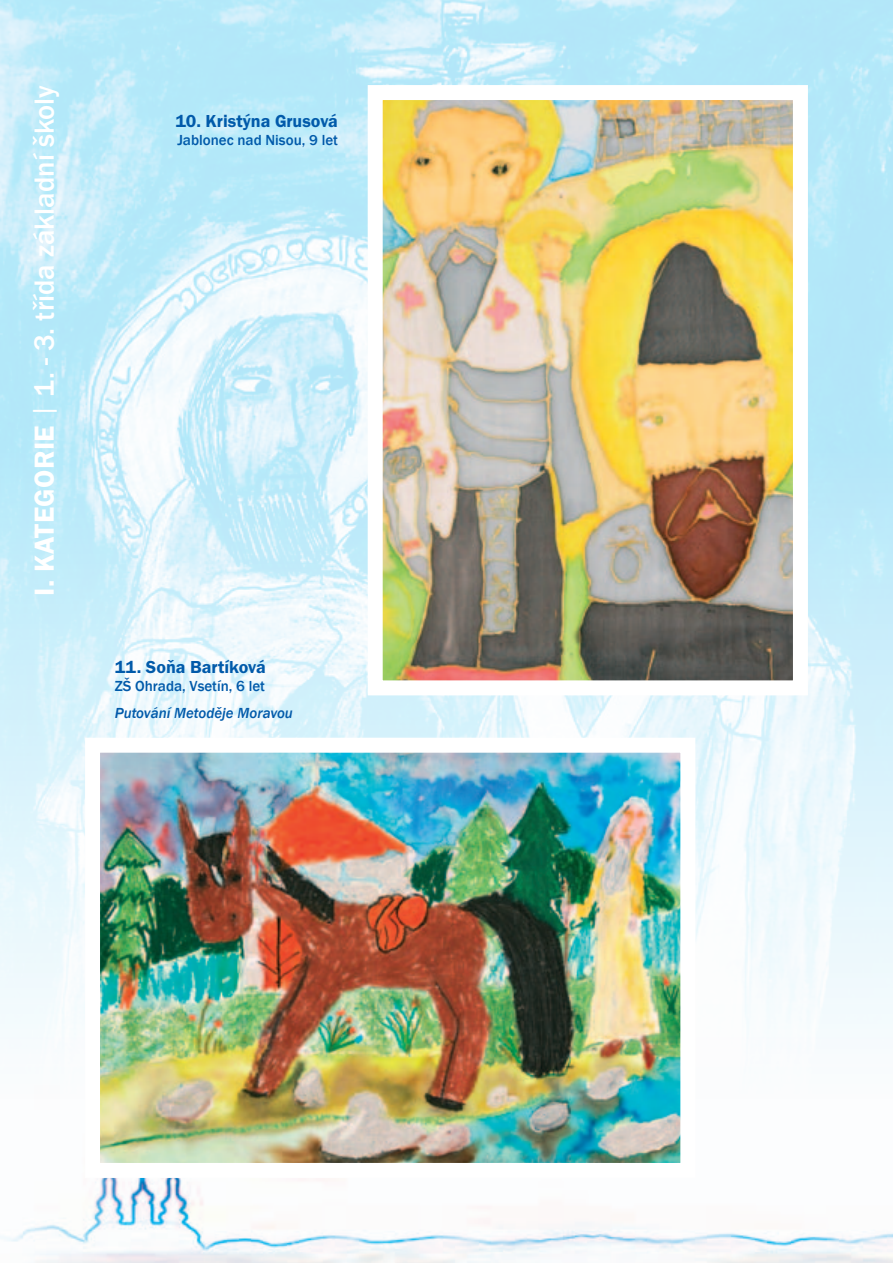
<style>
.page{position:relative;width:893px;height:1263px;background:#fff}
.page>*{position:absolute;margin:0;border:0;box-sizing:border-box;transform-origin:0 0}
.t1{font:500 28.5px "Franklin Gothic";color:#fff}
.t2{font:18px "Franklin Got Itc TOT Dem";color:#015aaa}
.t3{font:500 15px "Franklin Gothic";color:#015aaa}
.t4{font:italic 500 15px "Franklin Gothic";color:#015aaa}
.s1{font-family:"Franklin Got Itc TOT Dem";font-weight:400}
.s2{font-family:"Optus TEE";font-weight:400}
</style>
<div class="page">
<img style="left:0;top:0;width:893px;height:1263px">
<img style="left:384px;top:101px;width:408px;height:578px">
<img style="left:101px;top:754px;width:578px;height:408px">
<h1 class="t1" style="left:27px;top:596px;width:512px;rotate:-90deg"><span class="s1">I. Kategorie</span> <span class="s2">|</span> 1. - 3. třída základní školy</h1>
<p class="t2" style="left:175px;top:111px;width:164px">10. Kristýna Grusová</p>
<p class="t3" style="left:177px;top:131px;width:162px">Jablonec nad Nisou, 9 let</p>
<p class="t2" style="left:115px;top:657px;width:153px">11. Soňa Bartíková</p>
<p class="t3" style="left:115px;top:676px;width:152px">ZŠ Ohrada, Vsetín, 6 let</p>
<p class="t4" style="left:115px;top:703px;width:180px">Putování Metoděje Moravou</p>
</div>
